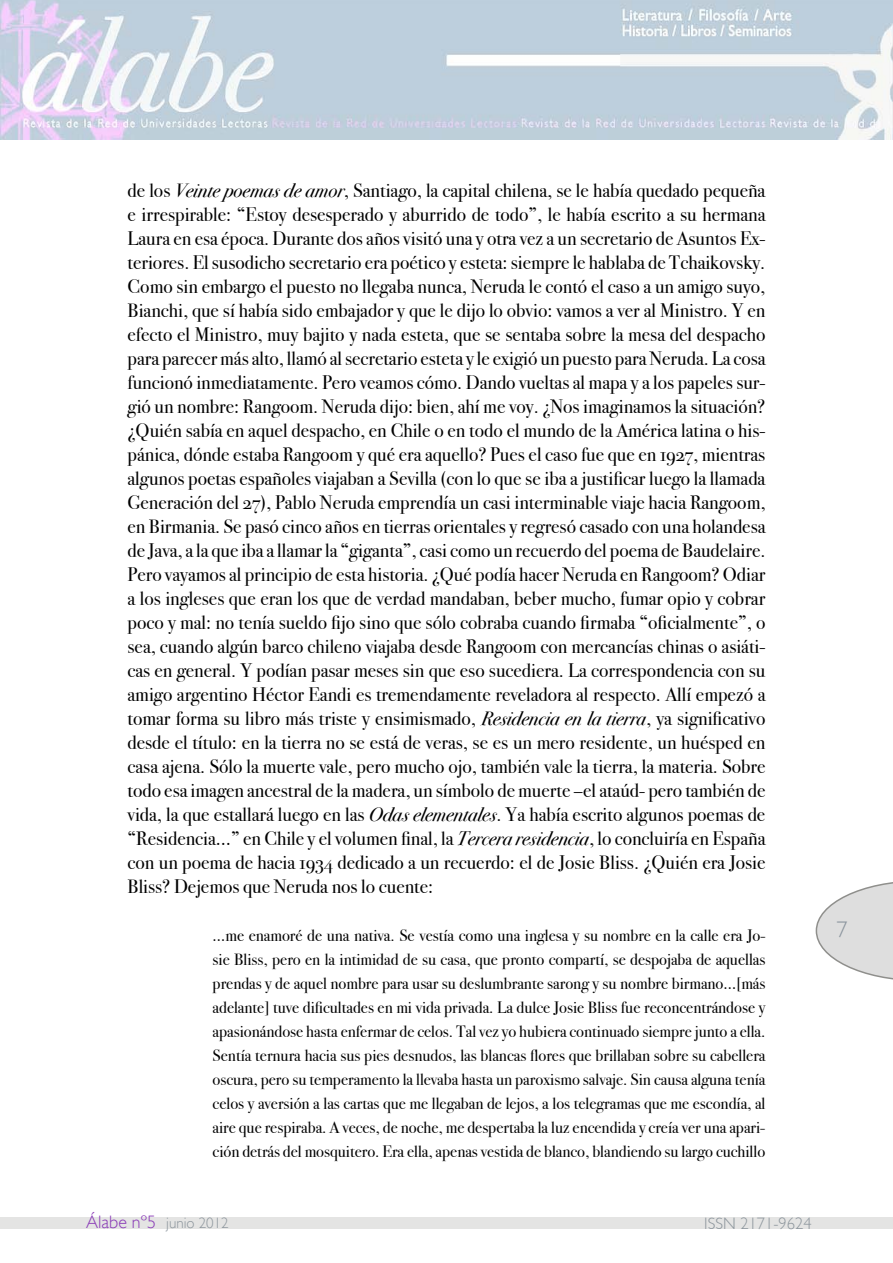
<style>
.page{position:relative;width:893px;height:1263px;background:#fff}
.page>*{position:absolute;margin:0;border:0;box-sizing:border-box;transform-origin:0 0}
.t1{font:300 22.5px "Gill Sans";color:#8a949d}
.t2{font:19.5px/24px "Bodoni Svty Two OSITCTT Book";color:#000;text-align:justify}
.t3{font:16.5px/24px "Bodoni Svty Two OSITCTT Book";color:#000;text-align:justify}
.t4{font:300 16.5px "Gill Sans";color:#8c959c}
.t5{font:300 15px "Gill Sans";color:#8c959c}
.s1{font-family:"Bodoni Svty Two OSITCTT Book It"}
.s2{font-size:18px;color:#893ab6}
</style>
<div class="page">
<svg style="left:816px;top:882px;width:77px;height:98px"></svg>
<img style="left:0;top:0;width:893px;height:139px">
<div style="left:0;top:1218px;width:893px;height:11px;background:#e4e4e3"></div>
<p class="t2" style="left:128px;top:179px;width:639px">de los <span class="s1">Veinte poemas de amor</span>, Santiago, la capital chilena, se le había quedado pequeña e irrespirable: “Estoy desesperado y aburrido de todo”, le había escrito a su hermana Laura en esa época. Durante dos años visitó una y otra vez a un secretario de Asuntos Ex&shy;teriores. El susodicho secretario era poético y esteta: siempre le hablaba de Tchaikovsky.<br>Como sin embargo el puesto no llegaba nunca, Neruda le contó el caso a un amigo suyo, Bianchi, que sí había sido embajador y que le dijo lo obvio: vamos a ver al Ministro. Y en efecto el Ministro, muy bajito y nada esteta, que se sentaba sobre la mesa del despacho para parecer más alto, llamó al secretario esteta y le exigió un puesto para Neruda. La cosa funcionó inmediatamente. Pero veamos cómo. Dando vueltas al mapa y a los papeles sur&shy;gió un nombre: Rangoom. Neruda dijo: bien, ahí me voy. ¿Nos imaginamos la situación? ¿Quién sabía en aquel despacho, en Chile o en todo el mundo de la América latina o his&shy;pánica, dónde estaba Rangoom y qué era aquello? Pues el caso fue que en 1927, mientras algunos poetas españoles viajaban a Sevilla (con lo que se iba a justificar luego la llamada Generación del 27), Pablo Neruda emprendía un casi interminable viaje hacia Rangoom, en Birmania. Se pasó cinco años en tierras orientales y regresó casado con una holandesa de Java, a la que iba a llamar la “giganta”, casi como un recuerdo del poema de Baudelaire.<br>Pero vayamos al principio de esta historia. ¿Qué podía hacer Neruda en Rangoom? Odiar a los ingleses que eran los que de verdad mandaban, beber mucho, fumar opio y cobrar poco y mal: no tenía sueldo fijo sino que sólo cobraba cuando firmaba “oficialmente”, o sea, cuando algún barco chileno viajaba desde Rangoom con mercancías chinas o asiáti&shy;cas en general. Y podían pasar meses sin que eso sucediera. La correspondencia con su amigo argentino Héctor Eandi es tremendamente reveladora al respecto. Allí empezó a tomar forma su libro más triste y ensimismado, <span class="s1">Residencia en la tierra</span>, ya significativo desde el título: en la tierra no se está de veras, se es un mero residente, un huésped en casa ajena. Sólo la muerte vale, pero mucho ojo, también vale la tierra, la materia. Sobre todo esa imagen ancestral de la madera, un símbolo de muerte –el ataúd- pero también de vida, la que estallará luego en las <span class="s1">Odas elementales</span>. Ya había escrito algunos poemas de “Residencia…” en Chile y el volumen final, la <span class="s1">Tercera residencia</span>, lo concluiría en España con un poema de hacia 1934 dedicado a un recuerdo: el de Josie Bliss. ¿Quién era Josie Bliss? Dejemos que Neruda nos lo cuente:</p>
<p class="t3" style="left:213px;top:924px;width:554px">…me enamoré de una nativa. Se vestía como una inglesa y su nombre en la calle era Jo&shy;sie Bliss, pero en la intimidad de su casa, que pronto compartí, se despojaba de aquellas prendas y de aquel nombre para usar su deslumbrante sarong y su nombre birmano…[más adelante] tuve dificultades en mi vida privada. La dulce Josie Bliss fue reconcentrándose y apasionándose hasta enfermar de celos. Tal vez yo hubiera continuado siempre junto a ella.<br>Sentía ternura hacia sus pies desnudos, las blancas flores que brillaban sobre su cabellera oscura, pero su temperamento la llevaba hasta un paroxismo salvaje. Sin causa alguna tenía celos y aversión a las cartas que me llegaban de lejos, a los telegramas que me escondía, al aire que respiraba. A veces, de noche, me despertaba la luz encendida y creía ver una apari&shy;ción detrás del mosquitero. Era ella, apenas vestida de blanco, blandiendo su largo cuchillo</p>
<p class="t5" style="left:86px;top:1214px;width:144px"><span class="s2">Álabe nº5</span> junio 2012</p>
<p class="t4" style="left:704px;top:1214px;width:109px">ISSN 2171-9624</p>
<p class="t1" style="left:837px;top:917px;width:13px">7</p>
</div>
